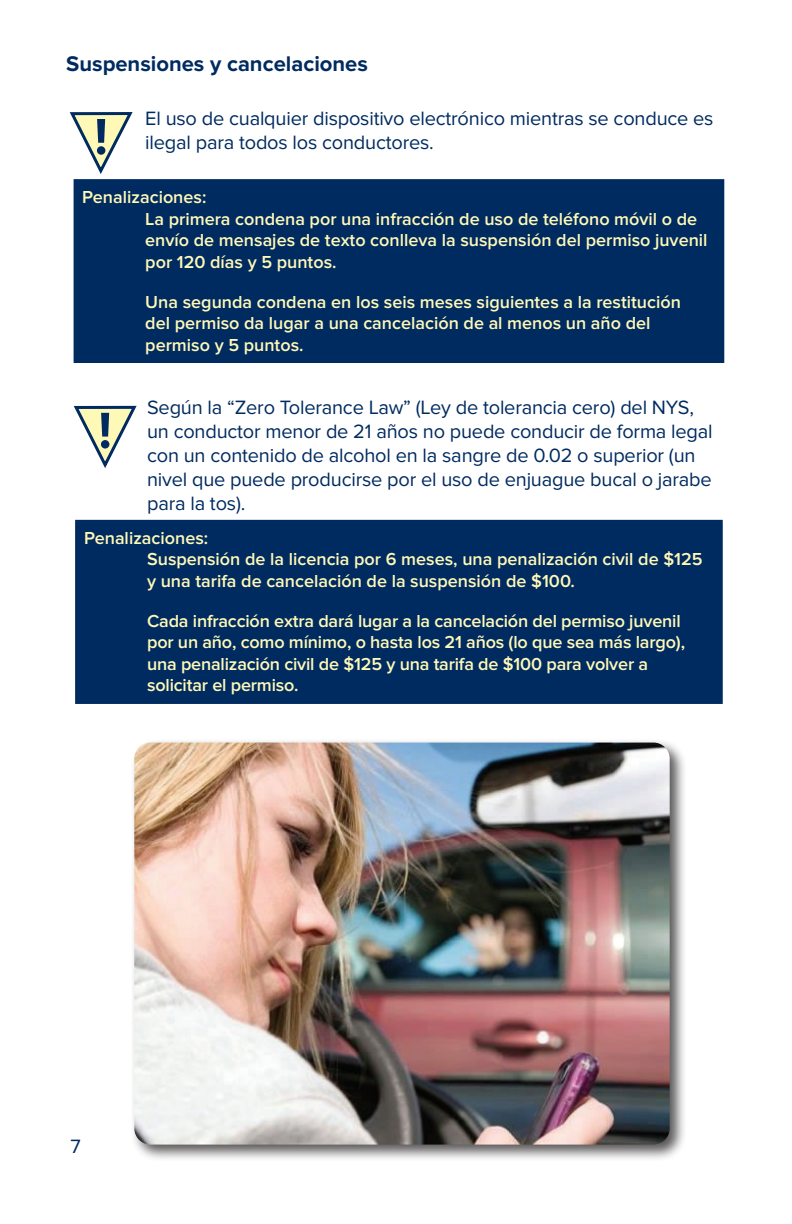
<style>
.page{position:relative;width:792px;height:1224px;background:#fff}
.page>*{position:absolute;margin:0;border:0;box-sizing:border-box;transform-origin:0 0}
.t1{font:700 52.8px "Proxima Nova";color:#002b60}
.t2{font:700 22px "Proxima Nova";color:#002b60}
.t3{font:20px/24px "Proxima Nova";letter-spacing:-.01em;color:#002b60}
.t4{font:600 18px/21.6px "Proxima Nova";color:#fff9b8}
</style>
<div class="page">
<div style="left:74px;top:180px;width:650px;height:182px;background:#002b60"></div>
<hr style="left:74px;top:362px;width:650px;height:1px;background:#002b60">
<hr style="left:74px;top:179px;width:650px;height:2px;background:#002b60">
<div style="left:76px;top:521px;width:646px;height:182px;background:#002b60"></div>
<hr style="left:75px;top:520px;width:648px;height:2px;background:#002b60">
<hr style="left:75px;top:522px;width:2px;height:180px;background:#002b60">
<hr style="left:721px;top:522px;width:2px;height:180px;background:#002b60">
<hr style="left:75px;top:702px;width:648px;height:2px;background:#002b60">
<div style="left:130px;top:738px;width:557px;height:424px;background:#231f20;opacity:.75"></div>
<img style="left:134px;top:743px;width:536px;height:402px">
<svg style="left:69px;top:112px;width:64px;height:62px"></svg>
<svg style="left:73px;top:405px;width:64px;height:63px"></svg>
<p class="t2" style="left:66px;top:51px;width:303px">Suspensiones y cancelaciones</p>
<p class="t3" style="left:145px;top:106px;width:570px">El uso de cualquier dispositivo electrónico mientras se conduce es ilegal para todos los conductores.</p>
<p class="t4" style="left:145px;top:187px;width:564px;text-indent:-63px">Penalizaciones:<br>La primera condena por una infracción de uso de teléfono móvil o de envío de mensajes de texto conlleva la suspensión del permiso juvenil por 120 días y 5 puntos.</p>
<p class="t4" style="left:145px;top:291px;width:537px">Una segunda condena en los seis meses siguientes a la restitución del permiso da lugar a una cancelación de al menos un año del permiso y 5 puntos.</p>
<h1 class="t1" style="left:94px;top:106px;width:15px">!</h1>
<p class="t3" style="left:147px;top:396px;width:567px">Según la “Zero Tolerance Law” (Ley de tolerancia cero) del NYS, un conductor menor de 21 años no puede conducir de forma legal con un contenido de alcohol en la sangre de 0.02 o superior (un nivel que puede producirse por el uso de enjuague bucal o jarabe para la tos).</p>
<p class="t4" style="left:147px;top:527px;width:557px;text-indent:-63px">Penalizaciones:<br>Suspensión de la licencia por 6 meses, una penalización civil de $125 y una tarifa de cancelación de la suspensión de $100.</p>
<p class="t4" style="left:147px;top:610px;width:540px">Cada infracción extra dará lugar a la cancelación del permiso juvenil por un año, como mínimo, o hasta los 21 años (lo que sea más largo), una penalización civil de $125 y una tarifa de $100 para volver a solicitar el permiso.</p>
<h1 class="t1" style="left:98px;top:400px;width:15px">!</h1>
<p class="t3" style="left:70px;top:1135px;width:12px">7</p>
</div>
